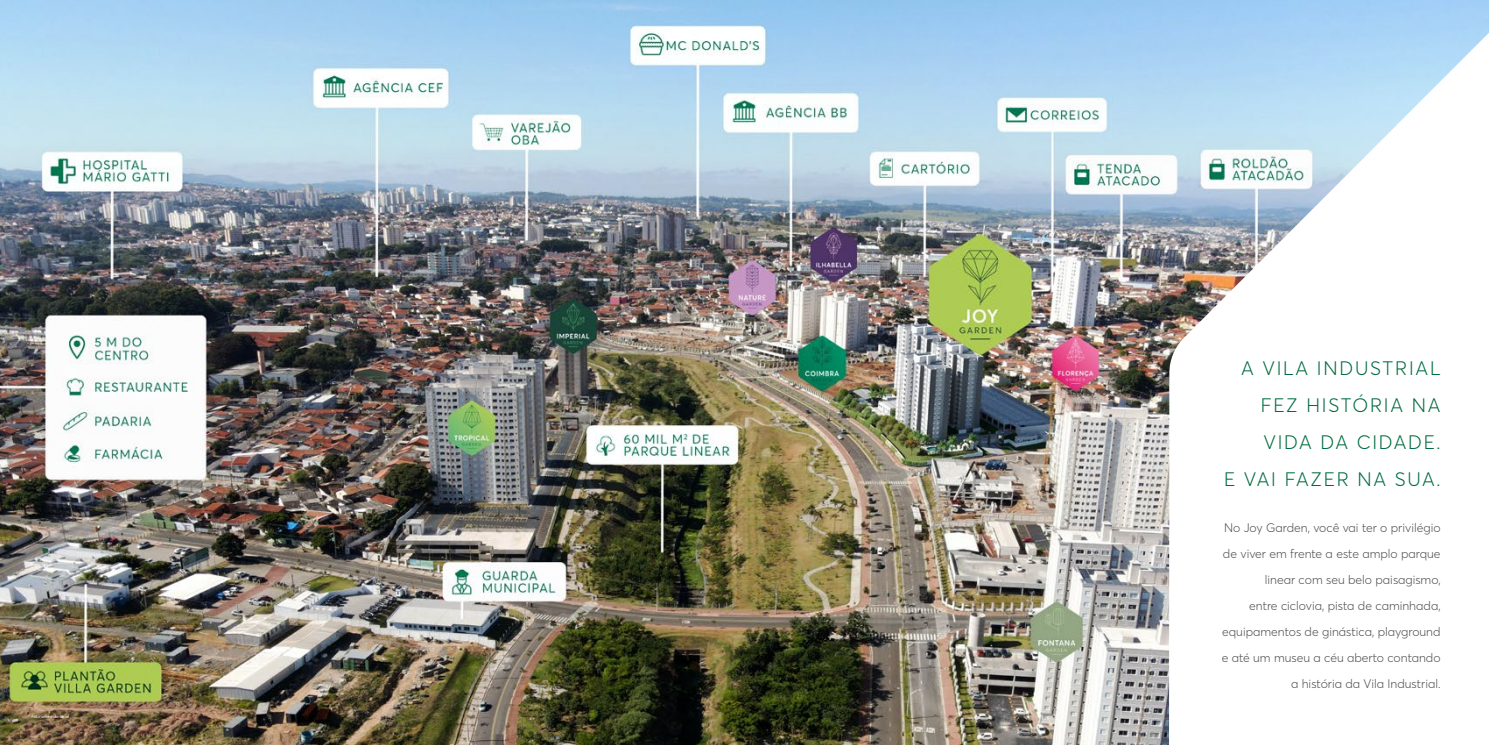
<style>
.page{position:relative;width:1489px;height:745px;background:#fff}
.page>*{position:absolute;margin:0;border:0;box-sizing:border-box;transform-origin:0 0}
.t1{font:300 19.25px/36.8px "Averta Std";letter-spacing:.09em;color:#006b3f;text-align:right}
.t2{font:300 12.25px/25.9px "Averta Std";color:#4d4d4d;text-align:right}
.t3{font:4.38px "Averta Std";letter-spacing:-.02em;color:#fff}
</style>
<div class="page">
<img style="left:0;top:0;width:1168px;height:744px">
<svg style="left:1168px;top:0;width:320px;height:744px"></svg>
<p class="t3" style="left:32px;top:712px;width:39px">Foto aérea do local</p>
<h1 class="t1" style="left:1223px;top:349px;width:218px">A VILA INDUSTRIAL<br>FEZ HISTÓRIA NA<br>VIDA DA CIDADE.<br>E VAI FAZER NA SUA.</h1>
<p class="t2" style="left:1221px;top:514px;width:220px">No Joy Garden, você vai ter o privilégio de viver em frente a este amplo parque linear com seu belo paisagismo,<br>entre ciclovia, pista de caminhada, equipamentos de ginástica, playground e até um museu a céu aberto contando a história da Vila Industrial.</p>
</div>
